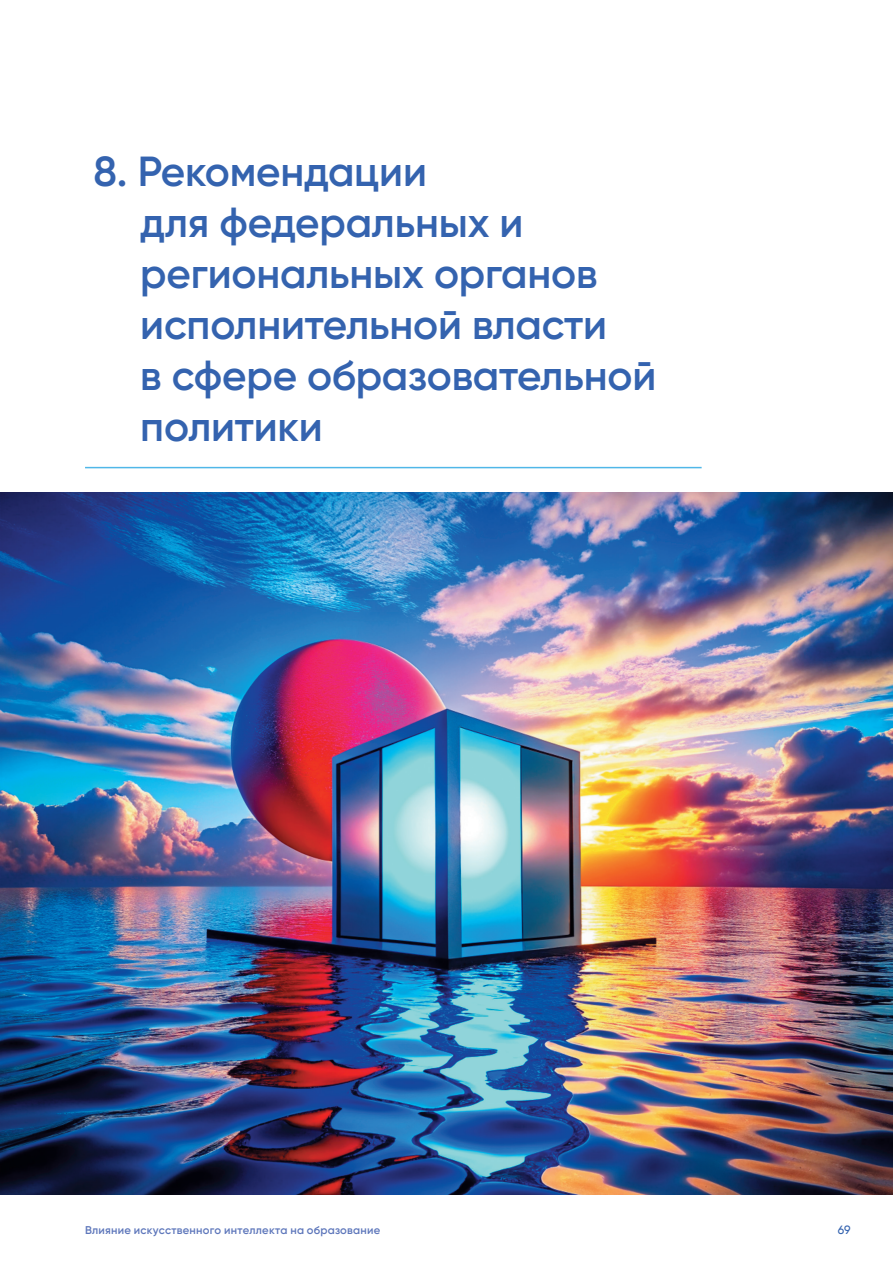
<style>
.page{position:relative;width:893px;height:1263px;background:#fff}
.page>*{position:absolute;margin:0;border:0;box-sizing:border-box;transform-origin:0 0}
.Long_Header_number{font:600 42px/51px "Gilroy";letter-spacing:-.005em;color:#3463af}
.t1{font:500 12px "Gilroy";color:#3463af}
.t2{font:600 11.25px "Gilroy";letter-spacing:.02em;color:#5e77bb}
</style>
<div class="page">
<hr style="left:85px;top:467px;width:617px;height:1px;background:#50b7e8">
<img style="left:0;top:492px;width:893px;height:703px">
<p class="Long_Header_number" style="left:140px;top:146px;width:517px;text-indent:-47px">8. Рекомендации<br>для федеральных и региональных органов исполнительной власти<br>в сфере образовательной политики</p>
<p class="t2" style="left:85px;top:1223px;width:297px">Влияние искусственного интеллекта на образование</p>
<p class="t1" style="left:838px;top:1223px;width:14px">69</p>
</div>
